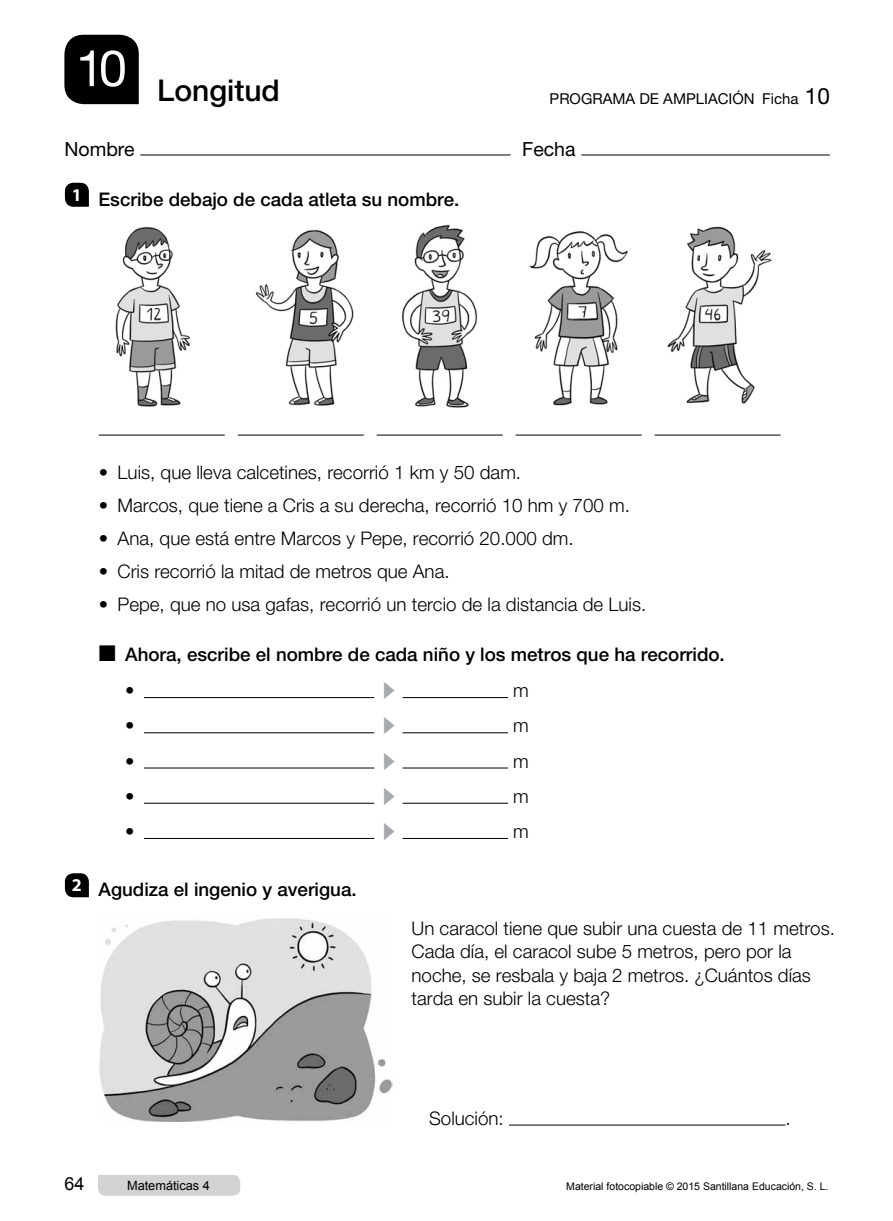
<style>
.page{position:relative;width:893px;height:1221px;background:#fff}
.page>*{position:absolute;margin:0;border:0;box-sizing:border-box;transform-origin:0 0}
.t1{font:500 30px "Helvetica Neue LT Std";color:#000}
.t2{font:19.5px "Helvetica Neue LT Std";color:#000}
.t3{font:300 18.75px/23.2px "Helvetica Neue LT Std";color:#000}
.t4{font:500 18.75px "Helvetica Neue LT Std";color:#000}
.t5{font:18px "Arial";color:#000}
.t6{font:15px "Helvetica Neue LT Std";color:#000}
.t7{font:12.75px "Arial";color:#000}
.t8{font:10.5px "Arial";color:#000}
.s1{font-size:22.5px}
</style>
<div class="page">
<div style="left:98px;top:1175px;width:142px;height:20px;background:#d1d3d4"></div>
<hr style="left:140px;top:155px;width:371px;height:1px;background:#000">
<hr style="left:581px;top:155px;width:249px;height:1px;background:#000">
<div style="left:64px;top:35px;width:75px;height:69px;background:#000"></div>
<svg style="left:65px;top:183px;width:24px;height:24px"></svg>
<svg style="left:65px;top:873px;width:24px;height:24px"></svg>
<img style="left:99px;top:918px;width:294px;height:203px">
<img style="left:529px;top:231px;width:99px;height:175px">
<hr style="left:144px;top:697px;width:230px;height:1px;background:#000">
<hr style="left:402px;top:697px;width:106px;height:1px;background:#000">
<hr style="left:144px;top:732px;width:230px;height:1px;background:#000">
<hr style="left:402px;top:732px;width:106px;height:1px;background:#000">
<hr style="left:144px;top:767px;width:230px;height:1px;background:#000">
<hr style="left:402px;top:767px;width:106px;height:1px;background:#000">
<hr style="left:144px;top:802px;width:230px;height:1px;background:#000">
<hr style="left:402px;top:802px;width:106px;height:1px;background:#000">
<hr style="left:144px;top:838px;width:230px;height:1px;background:#000">
<hr style="left:402px;top:838px;width:106px;height:1px;background:#000">
<hr style="left:509px;top:1124px;width:276px;height:1px;background:#000">
<hr style="left:99px;top:434px;width:126px;height:1px;background:#000">
<hr style="left:238px;top:434px;width:126px;height:1px;background:#000">
<hr style="left:377px;top:434px;width:126px;height:1px;background:#000">
<hr style="left:516px;top:434px;width:126px;height:1px;background:#000">
<hr style="left:655px;top:434px;width:126px;height:1px;background:#000">
<img style="left:402px;top:225px;width:76px;height:182px">
<img style="left:255px;top:229px;width:99px;height:177px">
<img style="left:116px;top:226px;width:74px;height:181px">
<img style="left:667px;top:226px;width:105px;height:178px">
<h1 class="t1" style="left:76px;top:72px;width:205px"><sup>10</sup> Longitud</h1>
<p class="t6" style="left:550px;top:90px;width:282px">PROGRAMA DE AMPLIACIÓN Ficha <span class="s1">10</span></p>
<p class="t2" style="left:64px;top:137px;width:72px">Nombre</p>
<p class="t2" style="left:522px;top:137px;width:55px">Fecha</p>
<p class="t4" style="left:72px;top:188px;width:389px"><sup>1</sup> Escribe debajo de cada atleta su nombre.</p>
<p class="t3" style="left:99px;top:460px;width:424px">• Luis, que lleva calcetines, recorrió 1 km y 50 dam.</p>
<p class="t3" style="left:99px;top:493px;width:533px">• Marcos, que tiene a Cris a su derecha, recorrió 10 hm y 700 m.</p>
<p class="t3" style="left:99px;top:526px;width:476px">• Ana, que está entre Marcos y Pepe, recorrió 20.000 dm.</p>
<p class="t3" style="left:99px;top:559px;width:352px">• Cris recorrió la mitad de metros que Ana.</p>
<p class="t3" style="left:99px;top:592px;width:549px">• Pepe, que no usa gafas, recorrió un tercio de la distancia de Luis.</p>
<p class="t4" style="left:99px;top:643px;width:628px">■ Ahora, escribe el nombre de cada niño y los metros que ha recorrido.</p>
<p class="t3" style="left:125px;top:678px;width:11px">•</p>
<p class="t3" style="left:513px;top:678px;width:17px">m</p>
<p class="t3" style="left:125px;top:713px;width:11px">•</p>
<p class="t3" style="left:513px;top:713px;width:17px">m</p>
<p class="t3" style="left:125px;top:749px;width:11px">•</p>
<p class="t3" style="left:513px;top:749px;width:17px">m</p>
<p class="t3" style="left:125px;top:784px;width:11px">•</p>
<p class="t3" style="left:513px;top:784px;width:17px">m</p>
<p class="t3" style="left:125px;top:819px;width:11px">•</p>
<p class="t3" style="left:513px;top:819px;width:17px">m</p>
<p class="t4" style="left:72px;top:878px;width:286px"><sup>2</sup> Agudiza el ingenio y averigua.</p>
<p class="t3" style="left:411px;top:916px;width:425px">Un caracol tiene que subir una cuesta de 11 metros.<br>Cada día, el caracol sube 5 metros, pero por la noche, se resbala y baja 2 metros. ¿Cuántos días tarda en subir la cuesta?</p>
<p class="t3" style="left:429px;top:1105px;width:76px">Solución:</p>
<p class="t3" style="left:785px;top:1105px;width:7px">.</p>
<p class="t5" style="left:64px;top:1171px;width:22px">64</p>
<p class="t7" style="left:127px;top:1176px;width:84px">Matemáticas 4</p>
<p class="t8" style="left:566px;top:1179px;width:264px">Material fotocopiable © 2015 Santillana Educación, S. L.</p>
</div>
